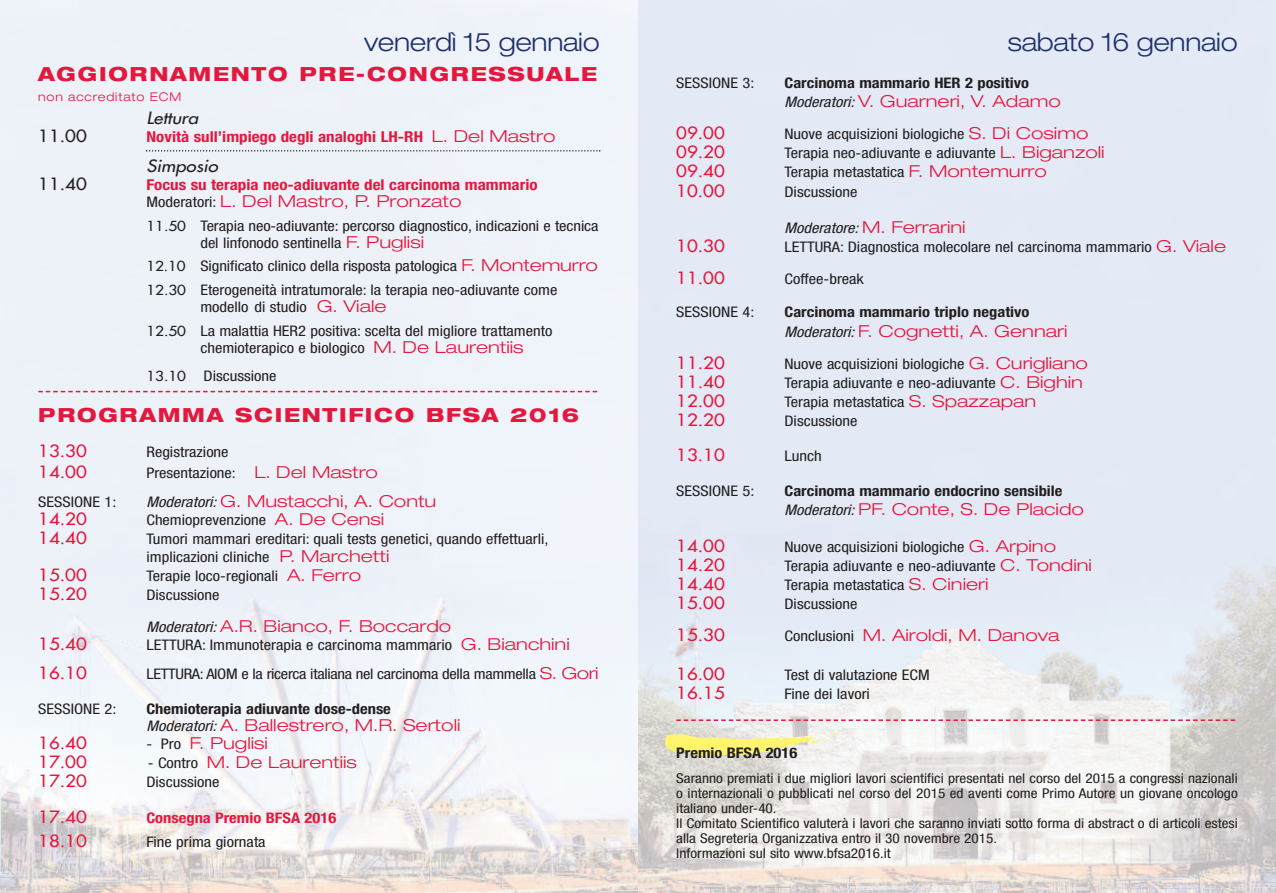
<style>
.page{position:relative;width:1276px;height:893px;background:#fff}
.page>*{position:absolute;margin:0;border:0;box-sizing:border-box;transform-origin:0 0}
.t1{font:300 expanded 25.5px "Helvetica Neue";letter-spacing:-.015em;color:#1e316f}
.t2{font:800 expanded 19.5px "Helvetica Neue";letter-spacing:.09em;color:#e4183e}
.t3{font:300 expanded 16.5px "Helvetica Neue";color:#e4183e;scale:1.13 1}
.t4{font:16.5px "Futura";color:#e4183e;scale:1.13 1}
.t5{font:italic 16.5px "Futura";color:#231f20;scale:1.13 1}
.t6{font:16.5px "Futura";color:#231f20;scale:1.13 1}
.t7{font:700 condensed 15px "Helvetica Neue";color:#e4183e;scale:1.13 1}
.t8{font:condensed 14.55px/23.4px "Helvetica Neue";color:#231f20;scale:1.13 1}
.t9{font:700 condensed 14.55px "Helvetica Neue";color:#231f20;scale:1.13 1}
.t10{font:condensed 14.55px "Helvetica Neue";letter-spacing:-.02em;color:#231f20;scale:1.13 1}
.t11{font:700 condensed 14.55px "Helvetica Neue";color:#e4183e;scale:1.13 1}
.t12{font:italic condensed 14.55px "Helvetica Neue";color:#231f20;scale:1.13 1}
.t13{font:condensed 13.5px/15px "Helvetica Neue";color:#231f20;scale:1.13 1}
.t14{font:300 expanded 12px "Helvetica Neue";letter-spacing:.065em;color:#e4183e}
.s1{font-weight:300;font-stretch:expanded;font-size:16.5px}
.s2{font-weight:400;font-stretch:condensed;font-size:14.55px;color:#231f20}
.s3{font-family:"Futura";font-stretch:normal;font-size:13.5px}
.s4{font-weight:300;font-stretch:expanded;font-size:16.5px;color:#e4183e}
.s5{font-weight:400;font-style:italic;font-stretch:condensed;font-size:14.55px;color:#231f20}
.s6{font-weight:300;font-style:normal;font-stretch:expanded;font-size:16.5px;color:#e4183e}
</style>
<div class="page">
<img style="left:0;top:0;width:1275px;height:893px">
<svg style="left:38px;top:391px;width:559px;height:1px"></svg>
<svg style="left:676px;top:719px;width:559px;height:2px"></svg>
<svg style="left:665px;top:733px;width:174px;height:23px;background:#f4eea6"></svg>
<svg style="left:146px;top:150px;width:454px;height:2px"></svg>
<h1 class="t1" style="left:364px;top:26px;width:237px">venerdì 15 gennaio</h1>
<h1 class="t1" style="left:1008px;top:26px;width:231px">sabato 16 gennaio</h1>
<h2 class="t2" style="left:38px;top:62px;width:560px">AGGIORNAMENTO PRE-CONGRESSUALE</h2>
<p class="t14" style="left:38px;top:89px;width:144px">non accreditato ECM</p>
<p class="t5" style="left:146px;top:107px;width:47px">Lettura</p>
<p class="t6" style="left:38px;top:125px;width:44px">11.00</p>
<p class="t7" style="left:146px;top:127px;width:363px">Novità sull’impiego degli analoghi LH-RH <span class="s1">L. Del Mastro</span></p>
<p class="t5" style="left:146px;top:156px;width:65px">Simposio</p>
<p class="t6" style="left:38px;top:173px;width:44px">11.40</p>
<p class="t7" style="left:146px;top:175px;width:348px">Focus su terapia neo-adiuvante del carcinoma mammario</p>
<p class="t3" style="left:146px;top:192px;width:280px"><span class="s2">Moderatori:</span> L. Del Mastro, P. Pronzato</p>
<p class="t8" style="left:200px;top:217px;width:354px;line-height:17.4px;text-indent:-54px"><span class="s3">11.50</span> Terapia neo-adiuvante: percorso diagnostico, indicazioni e tecnica del linfonodo sentinella <span class="s4">F. Puglisi</span></p>
<p class="t8" style="left:146px;top:255px;width:401px"><span class="s3">12.10</span> Significato clinico della risposta patologica <span class="s4">F. Montemurro<br></span><span class="s3">12.30</span> Eterogeneità intratumorale: la terapia neo-adiuvante come</p>
<p class="t8" style="left:146px;top:295px;width:361px;text-indent:54px">modello di studio <span class="s4">G. Viale<br></span><span class="s3">12.50</span> La malattia HER2 positiva: scelta del migliore trattamento</p>
<p class="t8" style="left:146px;top:334px;width:335px;line-height:27.9px;text-indent:54px">chemioterapico e biologico <span class="s4">M. De Laurentiis<br></span><span class="s3">13.10</span> Discussione</p>
<h2 class="t2" style="left:38px;top:403px;width:542px">PROGRAMMA SCIENTIFICO BFSA 2016</h2>
<p class="t4" style="left:38px;top:440px;width:44px">13.30</p>
<p class="t8" style="left:146px;top:440px;width:74px">Registrazione</p>
<p class="t4" style="left:38px;top:461px;width:44px">14.00</p>
<p class="t8" style="left:146px;top:461px;width:206px">Presentazione: <span class="s4">L. Del Mastro</span></p>
<p class="t8" style="left:38px;top:490px;width:71px">SESSIONE 1:</p>
<p class="t3" style="left:146px;top:491px;width:258px"><span class="s5">Moderatori:</span> G. Mustacchi, A. Contu</p>
<p class="t4" style="left:38px;top:508px;width:44px">14.20</p>
<p class="t8" style="left:146px;top:508px;width:212px">Chemioprevenzione <span class="s4">A. De Censi</span></p>
<p class="t4" style="left:38px;top:527px;width:44px">14.40</p>
<p class="t8" style="left:146px;top:529px;width:357px;line-height:18.6px">Tumori mammari ereditari: quali tests genetici, quando effettuarli, implicazioni cliniche <span class="s4">P. Marchetti</span></p>
<p class="t4" style="left:38px;top:564px;width:44px">15.00</p>
<p class="t8" style="left:146px;top:564px;width:191px">Terapie loco-regionali <span class="s4">A. Ferro</span></p>
<p class="t4" style="left:38px;top:583px;width:44px">15.20</p>
<p class="t8" style="left:146px;top:583px;width:66px">Discussione</p>
<p class="t3" style="left:146px;top:616px;width:271px"><span class="s5">Moderatori:</span> A.R. Bianco, F. Boccardo</p>
<p class="t4" style="left:38px;top:633px;width:44px">15.40</p>
<p class="t8" style="left:146px;top:633px;width:376px">LETTURA: Immunoterapia e carcinoma mammario <span class="s4">G. Bianchini</span></p>
<p class="t4" style="left:38px;top:663px;width:44px">16.10</p>
<p class="t10" style="left:146px;top:666px;width:402px">LETTURA: AIOM e la ricerca italiana nel carcinoma della mammella <span class="s4">S. Gori</span></p>
<p class="t8" style="left:38px;top:697px;width:71px">SESSIONE 2:</p>
<p class="t9" style="left:146px;top:700px;width:218px">Chemioterapia adiuvante dose-dense</p>
<p class="t3" style="left:146px;top:715px;width:279px"><span class="s5">Moderatori:</span> A. Ballestrero, M.R. Sertoli</p>
<p class="t4" style="left:38px;top:732px;width:44px">16.40</p>
<p class="t3" style="left:146px;top:734px;width:109px"><span class="s2">- Pro</span> F. Puglisi</p>
<p class="t4" style="left:38px;top:751px;width:44px">17.00</p>
<p class="t3" style="left:148px;top:752px;width:187px"><span class="s2">- Contro</span> M. De Laurentiis</p>
<p class="t4" style="left:38px;top:770px;width:44px">17.20</p>
<p class="t8" style="left:146px;top:770px;width:66px">Discussione</p>
<p class="t4" style="left:38px;top:806px;width:44px">17.40</p>
<p class="t11" style="left:146px;top:809px;width:169px">Consegna Premio BFSA 2016</p>
<p class="t4" style="left:38px;top:830px;width:44px">18.10</p>
<p class="t8" style="left:146px;top:830px;width:107px">Fine prima giornata</p>
<p class="t8" style="left:676px;top:71px;width:71px">SESSIONE 3:</p>
<p class="t9" style="left:784px;top:74px;width:218px">Carcinoma mammario HER 2 positivo</p>
<p class="t3" style="left:784px;top:91px;width:246px"><span class="s5">Moderatori:</span> V. Guarneri, V. Adamo</p>
<p class="t4" style="left:676px;top:122px;width:44px">09.00</p>
<p class="t8" style="left:784px;top:122px;width:270px">Nuove acquisizioni biologiche <span class="s4">S. Di Cosimo</span></p>
<p class="t4" style="left:676px;top:141px;width:44px">09.20</p>
<p class="t8" style="left:784px;top:141px;width:285px">Terapia neo-adiuvante e adiuvante <span class="s4">L. Biganzoli</span></p>
<p class="t4" style="left:676px;top:161px;width:44px">09.40</p>
<p class="t8" style="left:784px;top:160px;width:234px">Terapia metastatica <span class="s4">F. Montemurro</span></p>
<p class="t4" style="left:676px;top:180px;width:44px">10.00</p>
<p class="t8" style="left:784px;top:180px;width:66px">Discussione</p>
<p class="t12" style="left:784px;top:219px;width:162px">Moderatore: <span class="s6">M. Ferrarini</span></p>
<p class="t4" style="left:676px;top:235px;width:44px">10.30</p>
<p class="t8" style="left:784px;top:235px;width:392px">LETTURA: Diagnostica molecolare nel carcinoma mammario <span class="s4">G. Viale</span></p>
<p class="t4" style="left:676px;top:267px;width:44px">11.00</p>
<p class="t8" style="left:784px;top:267px;width:72px">Coffee-break</p>
<p class="t8" style="left:676px;top:300px;width:71px">SESSIONE 4:</p>
<p class="t9" style="left:784px;top:303px;width:218px">Carcinoma mammario triplo negativo</p>
<p class="t3" style="left:784px;top:321px;width:252px"><span class="s5">Moderatori:</span> F. Cognetti, A. Gennari</p>
<p class="t4" style="left:676px;top:352px;width:44px">11.20</p>
<p class="t8" style="left:784px;top:352px;width:270px">Nuove acquisizioni biologiche <span class="s4">G. Curigliano</span></p>
<p class="t4" style="left:676px;top:371px;width:44px">11.40</p>
<p class="t8" style="left:784px;top:371px;width:266px">Terapia adiuvante e neo-adiuvante <span class="s4">C. Bighin</span></p>
<p class="t4" style="left:676px;top:390px;width:44px">12.00</p>
<p class="t8" style="left:784px;top:390px;width:224px">Terapia metastatica <span class="s4">S. Spazzapan</span></p>
<p class="t4" style="left:676px;top:409px;width:44px">12.20</p>
<p class="t8" style="left:784px;top:409px;width:66px">Discussione</p>
<p class="t4" style="left:676px;top:444px;width:44px">13.10</p>
<p class="t8" style="left:784px;top:444px;width:34px">Lunch</p>
<p class="t8" style="left:676px;top:479px;width:71px">SESSIONE 5:</p>
<p class="t9" style="left:784px;top:482px;width:247px">Carcinoma mammario endocrino sensibile</p>
<p class="t3" style="left:784px;top:500px;width:266px"><span class="s5">Moderatori:</span> PF. Conte, S. De Placido</p>
<p class="t4" style="left:676px;top:535px;width:44px">14.00</p>
<p class="t8" style="left:784px;top:535px;width:242px">Nuove acquisizioni biologiche <span class="s4">G. Arpino</span></p>
<p class="t4" style="left:676px;top:554px;width:44px">14.20</p>
<p class="t8" style="left:784px;top:554px;width:274px">Terapia adiuvante e neo-adiuvante <span class="s4">C. Tondini</span></p>
<p class="t4" style="left:676px;top:573px;width:44px">14.40</p>
<p class="t8" style="left:784px;top:573px;width:182px">Terapia metastatica <span class="s4">S. Cinieri</span></p>
<p class="t4" style="left:676px;top:592px;width:44px">15.00</p>
<p class="t8" style="left:784px;top:592px;width:66px">Discussione</p>
<p class="t4" style="left:676px;top:624px;width:44px">15.30</p>
<p class="t3" style="left:784px;top:625px;width:245px"><span class="s2">Conclusioni</span> M. Airoldi, M. Danova</p>
<p class="t4" style="left:676px;top:663px;width:44px">16.00</p>
<p class="t8" style="left:784px;top:663px;width:130px">Test di valutazione ECM</p>
<p class="t4" style="left:676px;top:682px;width:44px">16.15</p>
<p class="t8" style="left:784px;top:682px;width:77px">Fine dei lavori</p>
<p class="t9" style="left:676px;top:744px;width:109px">Premio BFSA 2016</p>
<p class="t13" style="left:676px;top:770px;width:498px">Saranno premiati i due migliori lavori scientifici presentati nel corso del 2015 a congressi nazionali o internazionali o pubblicati nel corso del 2015 ed aventi come Primo Autore un giovane oncologo italiano under-40.<br>Il Comitato Scientifico valuterà i lavori che saranno inviati sotto forma di abstract o di articoli estesi alla Segreteria Organizzativa entro il 30 novembre 2015.<br>Informazioni sul sito www.bfsa2016.it</p>
</div>
